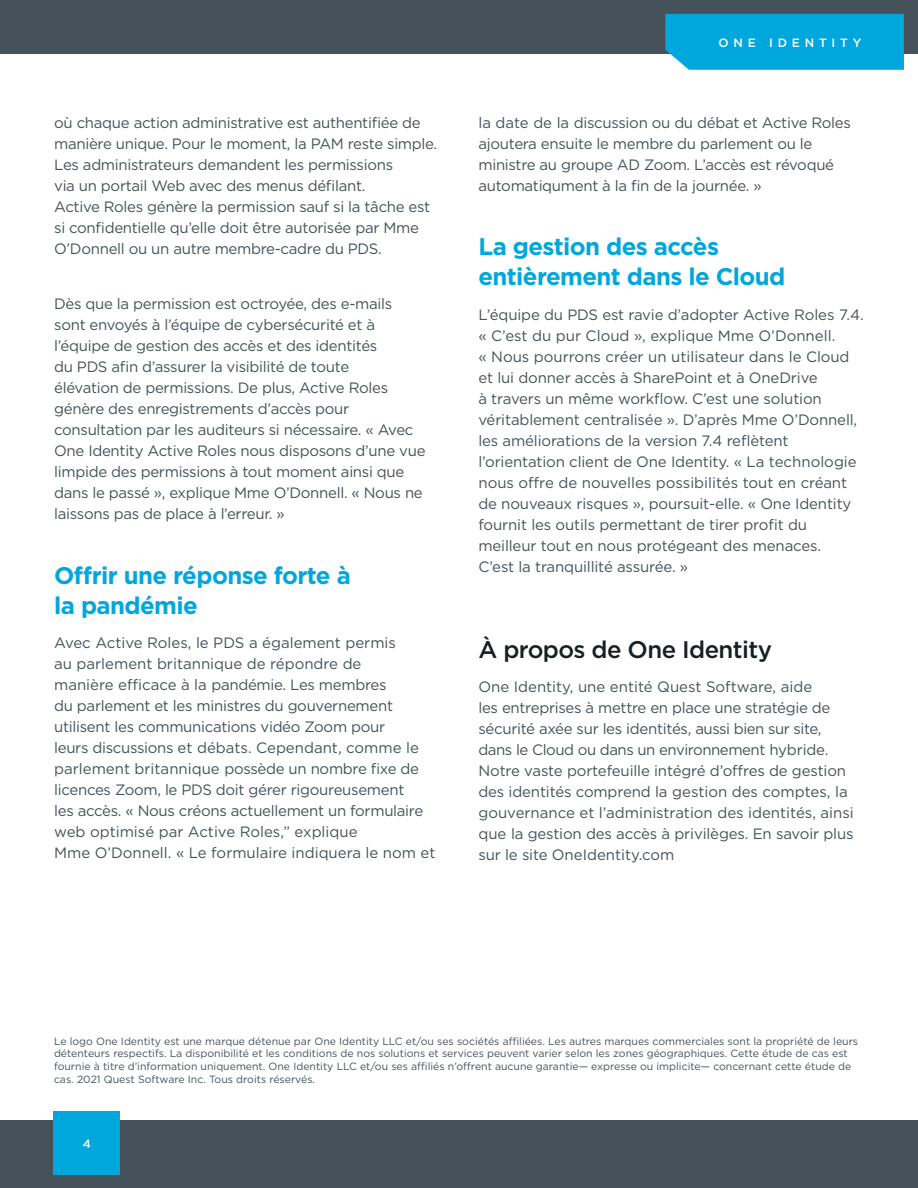
<style>
.page{position:relative;width:918px;height:1188px;background:#fff}
.page>*{position:absolute;margin:0;border:0;box-sizing:border-box;transform-origin:0 0}
.text_heading{font:700 24px/30px "Gotham";letter-spacing:-.025em;color:#00a7dd}
.t1{font:500 24px "Gotham";letter-spacing:-.025em;color:#171f24}
.body{font:15px/21px "Gotham";letter-spacing:-.02em;color:#46525a}
.t2{font:500 12px "Gotham";letter-spacing:.4em;color:#fff}
.t3{font:10.5px/12.6px "Gotham";color:#46525a}
</style>
<div class="page">
<div style="left:0;top:0;width:918px;height:54px;background:#46525a"></div>
<div style="left:0;top:1120px;width:918px;height:68px;background:#46525a"></div>
<div style="left:54px;top:1111px;width:66px;height:64px;background:#00a7dd"></div>
<div style="left:665px;top:14px;width:239px;height:56px;background:#00a7dd"></div>
<p class="t2" style="left:719px;top:35px;width:144px">ONE IDENTITY</p>
<p class="body" style="left:54px;top:112px;width:385px">où chaque action administrative est authentifiée de manière unique. Pour le moment, la PAM reste simple.<br>Les administrateurs demandent les permissions<br>via un portail Web avec des menus défilant.<br>Active Roles génère la permission sauf si la tâche est si confidentielle qu’elle doit être autorisée par Mme O’Donnell ou un autre membre-cadre du PDS.</p>
<p class="body" style="left:478px;top:112px;width:374px">la date de la discussion ou du débat et Active Roles ajoutera ensuite le membre du parlement ou le ministre au groupe AD Zoom. L’accès est révoqué automatiqument à la fin de la journée. »</p>
<p class="text_heading" style="left:478px;top:232px;width:309px">La gestion des accès entièrement dans le Cloud</p>
<p class="body" style="left:478px;top:304px;width:387px">L’équipe du PDS est ravie d’adopter Active Roles 7.4. « C’est du pur Cloud », explique Mme O’Donnell.<br>« Nous pourrons créer un utilisateur dans le Cloud et lui donner accès à SharePoint et à OneDrive<br>à travers un même workflow. C’est une solution véritablement centralisée ». D’après Mme O’Donnell, les améliorations de la version 7.4 reflètent l’orientation client de One Identity. « La technologie nous offre de nouvelles possibilités tout en créant de nouveaux risques », poursuit-elle. « One Identity fournit les outils permettant de tirer profit du meilleur tout en nous protégeant des menaces.<br>C’est la tranquillité assurée. »</p>
<p class="body" style="left:54px;top:293px;width:373px">Dès que la permission est octroyée, des e-mails sont envoyés à l’équipe de cybersécurité et à l’équipe de gestion des accès et des identités<br>du PDS afin d’assurer la visibilité de toute<br>élévation de permissions. De plus, Active Roles génère des enregistrements d’accès pour consultation par les auditeurs si nécessaire. « Avec One Identity Active Roles nous disposons d’une vue limpide des permissions à tout moment ainsi que dans le passé », explique Mme O’Donnell. « Nous ne laissons pas de place à l’erreur. »</p>
<p class="text_heading" style="left:54px;top:560px;width:298px">Offrir une réponse forte à la pandémie</p>
<p class="body" style="left:54px;top:632px;width:383px">Avec Active Roles, le PDS a également permis<br>au parlement britannique de répondre de<br>manière efficace à la pandémie. Les membres<br>du parlement et les ministres du gouvernement utilisent les communications vidéo Zoom pour<br>leurs discussions et débats. Cependant, comme le parlement britannique possède un nombre fixe de licences Zoom, le PDS doit gérer rigoureusement<br>les accès. « Nous créons actuellement un formulaire web optimisé par Active Roles,” explique<br>Mme O’Donnell. « Le formulaire indiquera le nom et</p>
<p class="t1" style="left:478px;top:634px;width:295px">À propos de One Identity</p>
<p class="body" style="left:478px;top:676px;width:377px">One Identity, une entité Quest Software, aide<br>les entreprises à mettre en place une stratégie de sécurité axée sur les identités, aussi bien sur site, dans le Cloud ou dans un environnement hybride.<br>Notre vaste portefeuille intégré d’offres de gestion des identités comprend la gestion des comptes, la gouvernance et l’administration des identités, ainsi que la gestion des accès à privilèges. En savoir plus sur le site OneIdentity.com</p>
<p class="t3" style="left:54px;top:1034px;width:806px">Le logo One Identity est une marque détenue par One Identity LLC et/ou ses sociétés affiliées. Les autres marques commerciales sont la propriété de leurs détenteurs respectifs. La disponibilité et les conditions de nos solutions et services peuvent varier selon les zones géographiques. Cette étude de cas est fournie à titre d’information uniquement. One Identity LLC et/ou ses affiliés n’offrent aucune garantie— expresse ou implicite— concernant cette étude de cas. 2021 Quest Software Inc. Tous droits réservés.</p>
<p class="t2" style="left:83px;top:1136px;width:10px">4</p>
</div>
